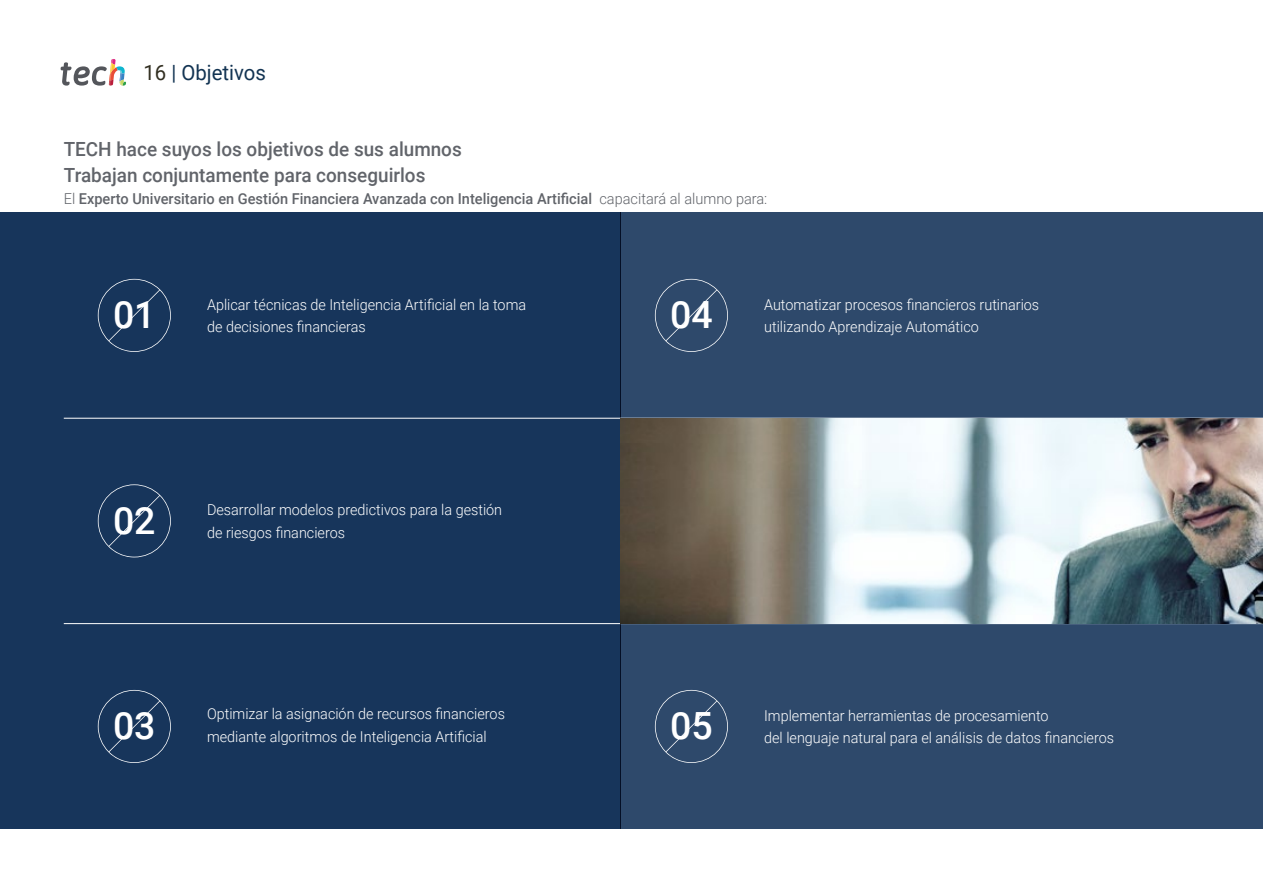
<style>
.page{position:relative;width:1263px;height:893px;background:#fff}
.page>*{position:absolute;margin:0;border:0;box-sizing:border-box;transform-origin:0 0}
.t1{font:500 37.5px "Roboto";color:#fff}
.t2{font:21px "Roboto";color:#123352}
.t3{font:500 19.5px/25.5px "Roboto";color:#61646a}
.t4{font:300 15px/22.5px "Roboto";color:#fff;scale:.96 1}
.t5{font:500 15px "Roboto";color:#61646a}
.s1{color:#312e20}
.s2{font-weight:300}
</style>
<div class="page">
<div style="left:0;top:213px;width:621px;height:616px;background:#17355b"></div>
<div style="left:621px;top:213px;width:642px;height:616px;background:#2e496b"></div>
<svg style="left:98px;top:279px;width:73px;height:73px"></svg>
<svg style="left:98px;top:484px;width:73px;height:73px"></svg>
<svg style="left:98px;top:690px;width:73px;height:73px"></svg>
<svg style="left:655px;top:279px;width:73px;height:73px"></svg>
<hr style="left:64px;top:418px;width:1199px;height:1px;background:#fff">
<hr style="left:64px;top:623px;width:1199px;height:1px;background:#fff">
<img style="left:621px;top:418px;width:642px;height:206px">
<svg style="left:655px;top:690px;width:73px;height:73px"></svg>
<svg style="left:61px;top:59px;width:65px;height:27px"></svg>
<h2 class="t2" style="left:144px;top:57px;width:124px"><span class="s1">16</span> | Objetivos</h2>
<h3 class="t3" style="left:64px;top:136px;width:400px">TECH hace suyos los objetivos de sus alumnos<br>Trabajan conjuntamente para conseguirlos</h3>
<p class="t5" style="left:64px;top:188px;width:705px"><span class="s2">El</span> Experto Universitario en Gestión Financiera Avanzada con Inteligencia Artificial <span class="s2">capacitará al alumno para:</span></p>
<h1 class="t1" style="left:113px;top:288px;width:44px">01</h1>
<p class="t4" style="left:207px;top:293px;width:334px">Aplicar técnicas de Inteligencia Artificial en la toma de decisiones financieras</p>
<h1 class="t1" style="left:670px;top:288px;width:44px">04</h1>
<p class="t4" style="left:764px;top:293px;width:288px">Automatizar procesos financieros rutinarios utilizando Aprendizaje Automático</p>
<h1 class="t1" style="left:113px;top:494px;width:44px">02</h1>
<p class="t4" style="left:207px;top:498px;width:309px">Desarrollar modelos predictivos para la gestión de riesgos financieros</p>
<h1 class="t1" style="left:113px;top:699px;width:44px">03</h1>
<p class="t4" style="left:207px;top:702px;width:312px">Optimizar la asignación de recursos financieros mediante algoritmos de Inteligencia Artificial</p>
<h1 class="t1" style="left:670px;top:699px;width:44px">05</h1>
<p class="t4" style="left:764px;top:704px;width:366px">Implementar herramientas de procesamiento<br>del lenguaje natural para el análisis de datos financieros</p>
</div>
